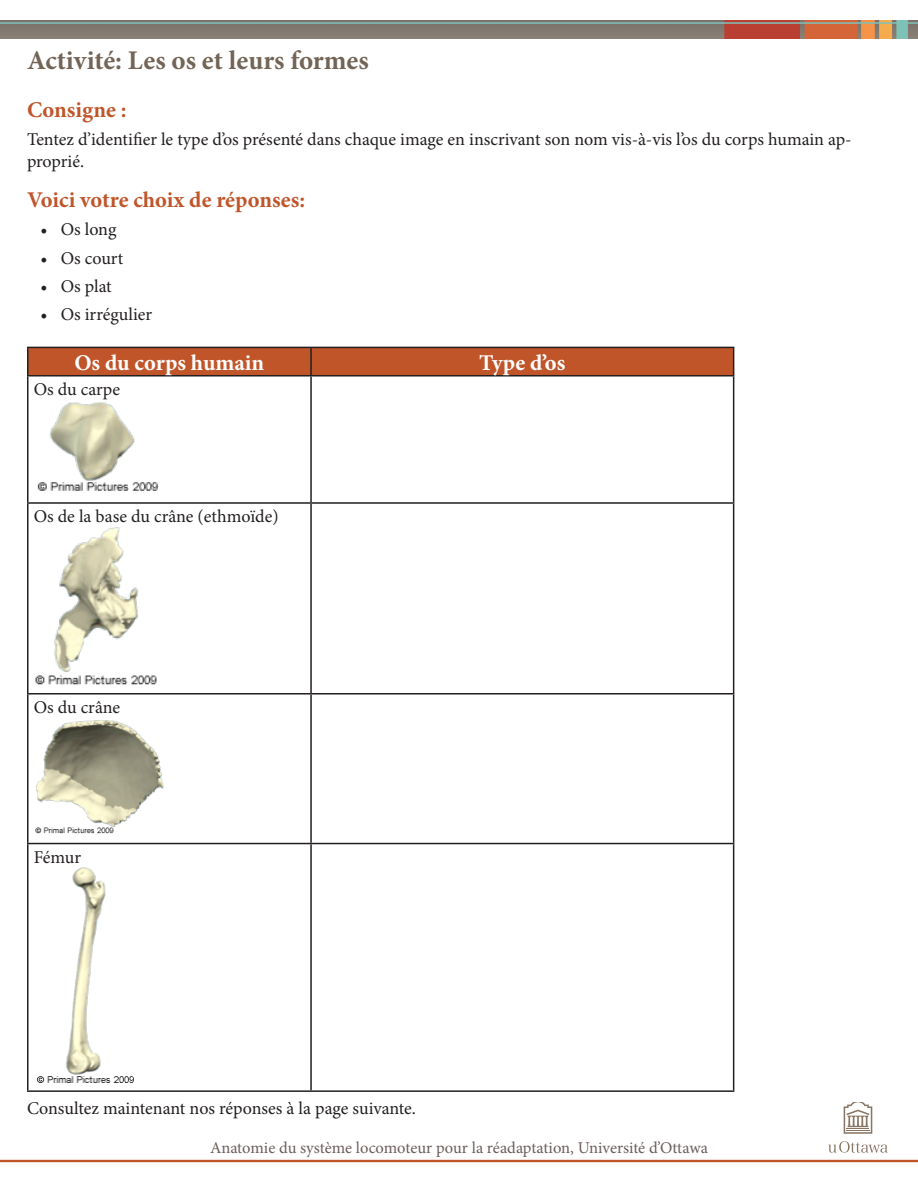
<style>
.page{position:relative;width:918px;height:1188px;background:#fff}
.page>*{position:absolute;margin:0;border:0;box-sizing:border-box;transform-origin:0 0}
.Heading_1{font:700 27px "Minion Pro";color:#726456}
.Heading_2{font:700 22.5px "Minion Pro";color:#c0552a}
.Heading_2-2{font:700 22.5px "Minion Pro";color:#fff}
.t1{font:18px/21.6px "Minion Pro";letter-spacing:-.005em;color:#231f20}
.t2{font:16.5px "Minion Pro";letter-spacing:-.005em;color:#6c5e5b}
</style>
<div class="page">
<svg style="left:27px;top:347px;width:707px;height:28px;background:#b85229"></svg>
<hr style="left:27px;top:375px;width:284px;height:2px;background:#231f20">
<hr style="left:27px;top:377px;width:1px;height:125px;background:#231f20">
<hr style="left:311px;top:375px;width:423px;height:2px;background:#231f20">
<hr style="left:310px;top:377px;width:2px;height:125px;background:#231f20">
<hr style="left:733px;top:377px;width:1px;height:125px;background:#231f20">
<hr style="left:27px;top:502px;width:284px;height:2px;background:#231f20">
<hr style="left:27px;top:504px;width:1px;height:189px;background:#231f20">
<hr style="left:311px;top:502px;width:423px;height:2px;background:#231f20">
<hr style="left:310px;top:504px;width:2px;height:189px;background:#231f20">
<hr style="left:733px;top:504px;width:1px;height:189px;background:#231f20">
<hr style="left:27px;top:693px;width:284px;height:2px;background:#231f20">
<hr style="left:27px;top:695px;width:1px;height:148px;background:#231f20">
<hr style="left:311px;top:693px;width:423px;height:2px;background:#231f20">
<hr style="left:310px;top:695px;width:2px;height:148px;background:#231f20">
<hr style="left:733px;top:695px;width:1px;height:148px;background:#231f20">
<hr style="left:27px;top:843px;width:284px;height:1px;background:#231f20">
<hr style="left:27px;top:844px;width:1px;height:246px;background:#231f20">
<hr style="left:311px;top:843px;width:423px;height:1px;background:#231f20">
<hr style="left:310px;top:844px;width:2px;height:246px;background:#231f20">
<hr style="left:733px;top:844px;width:1px;height:246px;background:#231f20">
<hr style="left:27px;top:1090px;width:284px;height:2px;background:#231f20">
<hr style="left:311px;top:1090px;width:423px;height:2px;background:#231f20">
<img style="left:37px;top:402px;width:121px;height:89px">
<img style="left:35px;top:527px;width:122px;height:158px">
<img style="left:35px;top:720px;width:129px;height:114px">
<img style="left:37px;top:867px;width:97px;height:216px">
<hr style="left:0;top:1160px;width:918px;height:2px;background:#c0552a">
<img style="left:0;top:21px;width:918px;height:18px">
<svg style="left:828px;top:1141px;width:60px;height:12px"></svg>
<svg style="left:844px;top:1102px;width:28px;height:32px"></svg>
<p class="Heading_1" style="left:27px;top:42px;width:343px">Activité: Les os et leurs formes</p>
<p class="Heading_2" style="left:27px;top:94px;width:101px">Consigne :</p>
<p class="t1" style="left:27px;top:128px;width:826px">Tentez d’identifier le type d’os présenté dans chaque image en inscrivant son nom vis-à-vis l’os du corps humain ap&shy;proprié.</p>
<p class="Heading_2" style="left:27px;top:184px;width:280px">Voici votre choix de réponses:</p>
<p class="t1" style="left:40px;top:219px;width:77px">• Os long</p>
<p class="t1" style="left:40px;top:247px;width:84px">• Os court</p>
<p class="t1" style="left:40px;top:276px;width:73px">• Os plat</p>
<p class="t1" style="left:40px;top:304px;width:113px">• Os irrégulier</p>
<p class="Heading_2-2" style="left:74px;top:347px;width:191px">Os du corps humain</p>
<p class="Heading_2-2" style="left:479px;top:347px;width:88px">Type d’os</p>
<p class="t1" style="left:34px;top:378px;width:88px">Os du carpe</p>
<p class="t1" style="left:34px;top:506px;width:246px">Os de la base du crâne (ethmoïde)</p>
<p class="t1" style="left:34px;top:696px;width:88px">Os du crâne</p>
<p class="t1" style="left:34px;top:846px;width:49px">Fémur</p>
<p class="t1" style="left:27px;top:1098px;width:390px">Consultez maintenant nos réponses à la page suivante.</p>
<p class="t2" style="left:210px;top:1137px;width:499px">Anatomie du système locomoteur pour la réadaptation, Université d’Ottawa</p>
</div>
